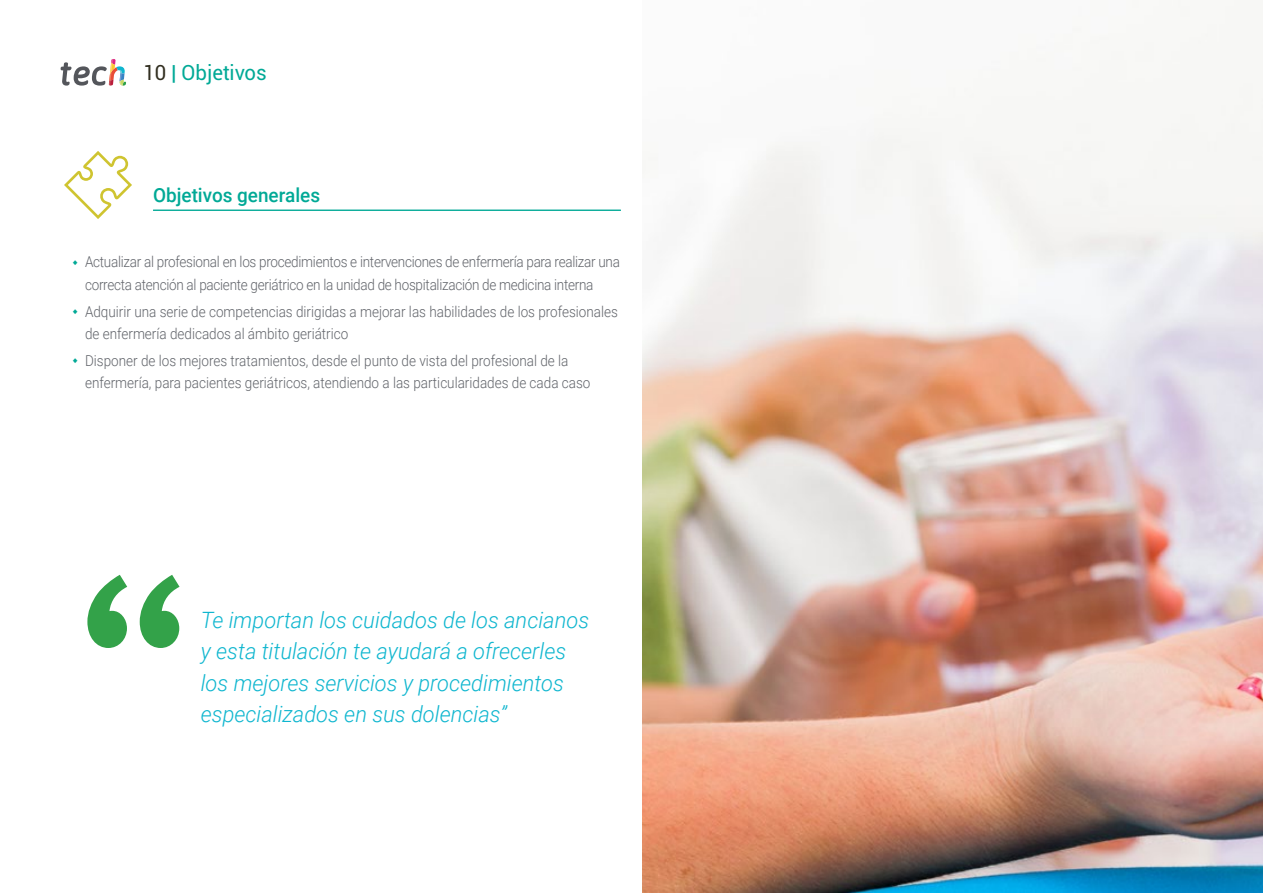
<style>
.page{position:relative;width:1263px;height:893px;background:#fff}
.page>*{position:absolute;margin:0;border:0;box-sizing:border-box;transform-origin:0 0}
.t1{font:italic 300 22.5px/31.5px "Roboto";color:#0fb6cf}
.t2{font:21px "Roboto";color:#00a996}
.t3{font:500 19.5px "Roboto";color:#00a996}
.t4{font:300 15px/22.5px "Roboto";color:#61646a;scale:.9 1}
.t5{font:300 15px/22.5px "Roboto";letter-spacing:-.02em;color:#61646a;scale:.9 1}
.s1{color:#312e20}
.s2{color:#00a997}
</style>
<div class="page">
<svg style="left:87px;top:575px;width:93px;height:73px"></svg>
<svg style="left:61px;top:59px;width:65px;height:27px"></svg>
<hr style="left:153px;top:210px;width:468px;height:1px;background:#00a996">
<svg style="left:64px;top:151px;width:68px;height:68px"></svg>
<img style="left:642px;top:33px;width:621px;height:860px">
<h2 class="t2" style="left:144px;top:57px;width:125px"><span class="s1">10</span> <span class="s2">|</span> Objetivos</h2>
<h3 class="t3" style="left:153px;top:181px;width:169px">Objetivos generales</h3>
<p class="t5" style="left:85px;top:250px;width:596px">Actualizar al profesional en los procedimientos e intervenciones de enfermería para realizar una correcta atención al paciente geriátrico en la unidad de hospitalización de medicina interna</p>
<p class="t4" style="left:85px;top:299px;width:594px">Adquirir una serie de competencias dirigidas a mejorar las habilidades de los profesionales de enfermería dedicados al ámbito geriátrico</p>
<p class="t4" style="left:85px;top:349px;width:563px">Disponer de los mejores tratamientos, desde el punto de vista del profesional de la enfermería, para pacientes geriátricos, atendiendo a las particularidades de cada caso</p>
<h1 class="t1" style="left:201px;top:603px;width:390px">Te importan los cuidados de los ancianos y esta titulación te ayudará a ofrecerles los mejores servicios y procedimientos especializados en sus dolencias”</h1>
</div>
